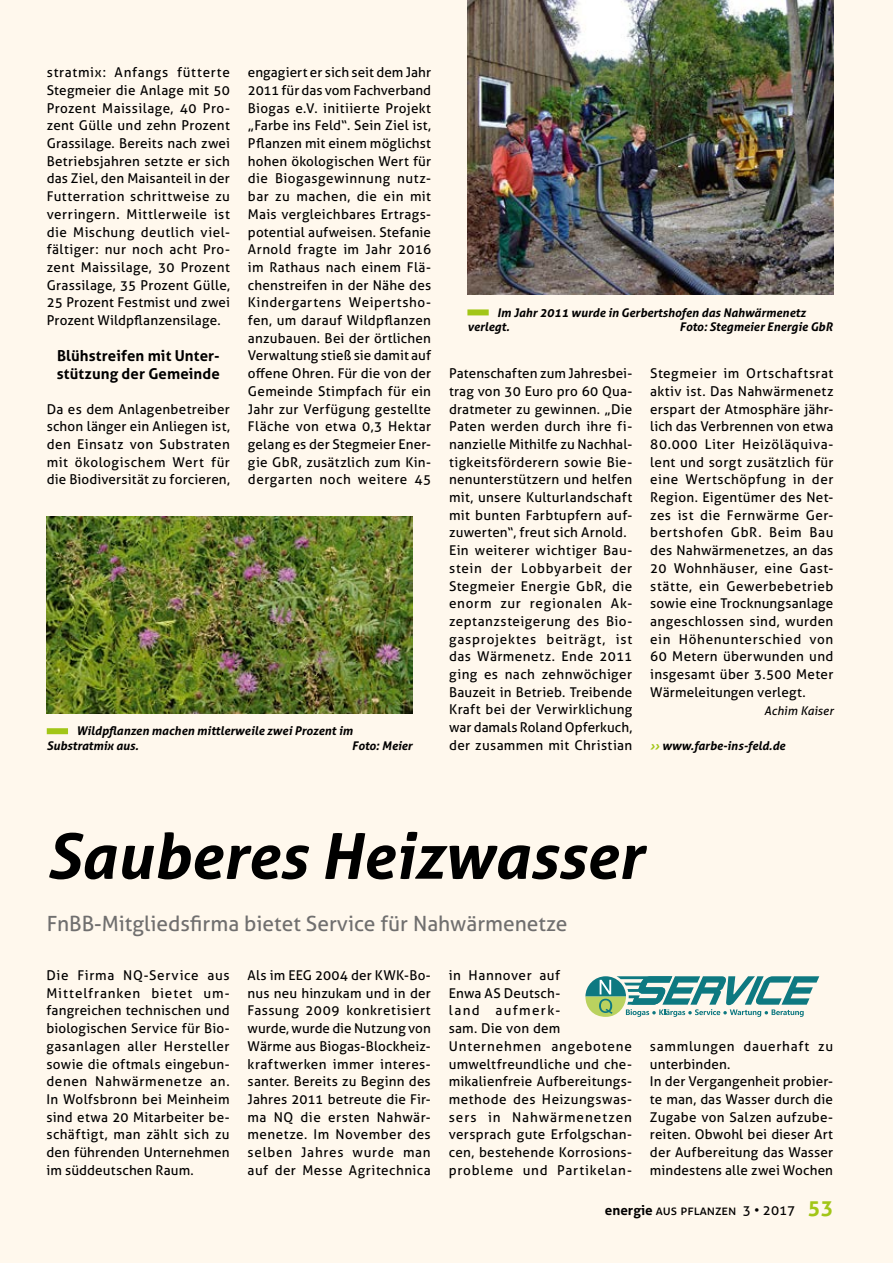
<style>
.page{position:relative;width:893px;height:1263px;background:#fff8ed}
.page>*{position:absolute;margin:0;border:0;box-sizing:border-box;transform-origin:0 0}
.t1{font:italic 700 63px "Aller";color:#000}
.t2{font:21px "Aller";color:#706f6f}
.t3{font:700 15px/18px "Aller";letter-spacing:.01em;color:#000}
.t4{font:13.5px/17.7px "Aller";letter-spacing:.02em;color:#000;text-align:justify}
.t5{font:13.5px "Aller";color:#000}
.t6{font:italic 700 12px/14.4px "Aller";color:#000}
.t7{font:italic 12px "Aller";letter-spacing:.01em;color:#000}
.s1{color:#a2c617}
.s2{font-weight:700}
.s3{font-weight:700;font-size:21px;color:#a2c617}
</style>
<div class="page">
<img style="left:467px;top:0;width:366px;height:295px">
<div style="left:467px;top:309px;width:22px;height:6px;background:#a2c617"></div>
<svg style="left:585px;top:976px;width:234px;height:41px"></svg>
<img style="left:47px;top:517px;width:365px;height:197px">
<div style="left:47px;top:728px;width:21px;height:6px;background:#a2c617"></div>
<p class="t4" style="left:47px;top:64px;width:185px">stratmix: Anfangs fütterte Stegmeier die Anlage mit 50<br>Prozent Maissilage, 40 Pro&shy;zent Gülle und zehn Prozent Grassilage. Bereits nach zwei Betriebsjahren setzte er sich das Ziel, den Maisanteil in der Futterration schrittweise zu verringern. Mittlerweile ist die Mischung deutlich viel&shy;fältiger: nur noch acht Pro&shy;zent Maissilage, 30 Prozent Grassilage, 35 Prozent Gülle, 25 Prozent Festmist und zwei Prozent Wildpflanzensilage.</p>
<p class="t3" style="left:57px;top:346px;width:165px">Blühstreifen mit Unter&shy;stützung der Gemeinde</p>
<p class="t4" style="left:47px;top:400px;width:185px">Da es dem Anlagenbetreiber schon länger ein Anliegen ist, den Einsatz von Substraten mit ökologischem Wert für die Biodiversität zu forcieren,</p>
<p class="t4" style="left:248px;top:64px;width:185px">engagiert er sich seit dem Jahr 2011 für das vom Fachverband Biogas e.V. initiierte Projekt „Farbe ins Feld“. Sein Ziel ist, Pflanzen mit einem möglichst hohen ökologischen Wert für die Biogasgewinnung nutz&shy;bar zu machen, die ein mit Mais vergleichbares Ertrags&shy;potential aufweisen. Stefanie Arnold fragte im Jahr 2016 im Rathaus nach einem Flä&shy;chenstreifen in der Nähe des Kindergartens Weipertsho&shy;fen, um darauf Wildpflanzen anzubauen. Bei der örtlichen Verwaltung stieß sie damit auf offene Ohren. Für die von der Gemeinde Stimpfach für ein Jahr zur Verfügung gestellte Fläche von etwa 0,3 Hektar gelang es der Stegmeier Ener&shy;gie GbR, zusätzlich zum Kin&shy;dergarten noch weitere 45</p>
<p class="t6" style="left:47px;top:724px;width:307px;text-indent:30px">Wildpflanzen machen mittlerweile zwei Prozent im<br>Substratmix aus.</p>
<p class="t6" style="left:352px;top:738px;width:62px">Foto: Meier</p>
<p class="t6" style="left:467px;top:305px;width:340px;text-indent:30px">Im Jahr 2011 wurde in Gerbertshofen das Nahwärmenetz verlegt.</p>
<p class="t6" style="left:680px;top:320px;width:154px">Foto: Stegmeier Energie GbR</p>
<p class="t4" style="left:449px;top:364px;width:185px;text-align:left">Patenschaften zum Jahresbei&shy;trag von 30 Euro pro 60 Qua&shy;dratmeter zu gewinnen. „Die<br>Paten werden durch ihre fi&shy;nanzielle Mithilfe zu Nachhal&shy;tigkeitsförderern sowie Bie&shy;nenunterstützern und helfen mit, unsere Kulturlandschaft mit bunten Farbtupfern auf&shy;zuwerten“, freut sich Arnold.<br>Ein weiterer wichtiger Bau&shy;stein der Lobbyarbeit der<br>Stegmeier Energie GbR, die enorm zur regionalen Ak&shy;zeptanzsteigerung des Bio&shy;gasprojektes beiträgt, ist das Wärmenetz. Ende 2011 ging es nach zehnwöchiger<br>Bauzeit in Betrieb. Treibende<br>Kraft bei der Verwirklichung war damals Roland Opferkuch, der zusammen mit Christian</p>
<p class="t4" style="left:650px;top:364px;width:185px">Stegmeier im Ortschaftsrat aktiv ist. Das Nahwärmenetz erspart der Atmosphäre jähr&shy;lich das Verbrennen von etwa 80.000 Liter Heizöläquiva&shy;lent und sorgt zusätzlich für eine Wertschöpfung in der Region. Eigentümer des Net&shy;zes ist die Fernwärme Ger&shy;bertshofen GbR. Beim Bau des Nahwärmenetzes, an das 20 Wohnhäuser, eine Gast&shy;stätte, ein Gewerbebetrieb sowie eine Trocknungsanlage angeschlossen sind, wurden ein Höhenunterschied von 60 Metern überwunden und insgesamt über 3.500 Meter Wärmeleitungen verlegt.</p>
<p class="t7" style="left:764px;top:703px;width:71px">Achim Kaiser</p>
<p class="t6" style="left:650px;top:738px;width:137px"><span class="s1">››</span> www.farbe-ins-feld.de</p>
<h1 class="t1" style="left:47px;top:817px;width:597px">Sauberes Heizwasser</h1>
<h2 class="t2" style="left:47px;top:911px;width:522px">FnBB-Mitgliedsfirma bietet Service für Nahwärmenetze</h2>
<p class="t4" style="left:46px;top:966px;width:185px">Die Firma NQ-Service aus Mittelfranken bietet um&shy;fangreichen technischen und biologischen Service für Bio&shy;gasanlagen aller Hersteller sowie die oftmals eingebun&shy;denen Nahwärmenetze an.<br>In Wolfsbronn bei Meinheim sind etwa 20 Mitarbeiter be&shy;schäftigt, man zählt sich zu den führenden Unternehmen im süddeutschen Raum.</p>
<p class="t4" style="left:248px;top:966px;width:185px">Als im EEG 2004 der KWK-Bo&shy;nus neu hinzukam und in der Fassung 2009 konkretisiert wurde, wurde die Nutzung von Wärme aus Biogas-Blockheiz&shy;kraftwerken immer interes&shy;santer. Bereits zu Beginn des Jahres 2011 betreute die Fir&shy;ma NQ die ersten Nahwär&shy;menetze. Im November des selben Jahres wurde man auf der Messe Agritechnica</p>
<p class="t4" style="left:449px;top:966px;width:185px;text-align:left">in Hannover auf<br>Enwa AS Deutsch-<br>land aufmerk-<br>sam. Die von dem<br>Unternehmen angebotene umweltfreundliche und che&shy;mikalienfreie Aufbereitungs&shy;methode des Heizungswas&shy;sers in Nahwärmenetzen versprach gute Erfolgschan&shy;cen, bestehende Korrosions&shy;probleme und Partikelan-</p>
<p class="t4" style="left:650px;top:1037px;width:185px;text-align:left">sammlungen dauerhaft zu unterbinden.<br>In der Vergangenheit probier&shy;te man, das Wasser durch die<br>Zugabe von Salzen aufzube&shy;reiten. Obwohl bei dieser Art der Aufbereitung das Wasser mindestens alle zwei Wochen</p>
<p class="t5" style="left:605px;top:1202px;width:230px"><span class="s2">energie</span> aus pflanzen 3 • 2017 <span class="s3">53</span></p>
</div>
